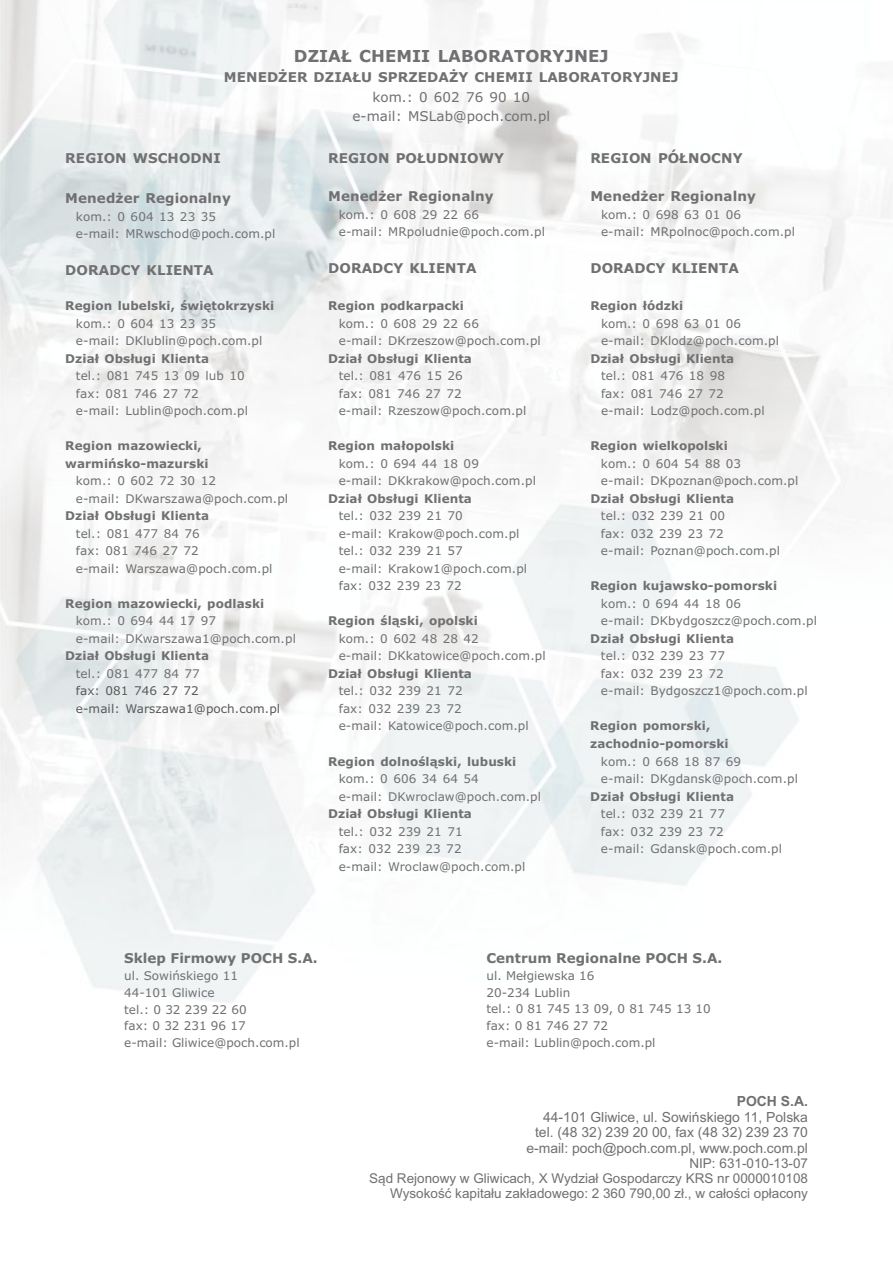
<style>
.page{position:relative;width:893px;height:1263px;background:#fff}
.page>*{position:absolute;margin:0;border:0;box-sizing:border-box;transform-origin:0 0}
.t1{font:700 16.5px "Verdana";letter-spacing:.005em;color:#707073}
.t2{font:13.95px/15.6px "Arial";color:#707073;text-align:right}
.t3{font:700 13.95px "Arial";color:#707073}
.t4{font:700 13.5px "Verdana";letter-spacing:.005em;color:#707073}
.t5{font:13.5px/15.1px "Arial";color:#707073;text-align:right}
.t6{font:13.5px/19.6px "Verdana";letter-spacing:.005em;color:#707073;text-align:center}
.t7{font:12px/17.5px "Verdana";letter-spacing:.005em;color:#707073}
.t8{font:700 12px/17.5px "Verdana";letter-spacing:.005em;color:#707073}
.t9{font:12px/17.5px "Verdana";letter-spacing:.005em;color:#595959}
</style>
<div class="page">
<h1 class="t1" style="left:294px;top:49px;width:316px">DZIAŁ CHEMII LABORATORYJNEJ</h1>
<p class="t4" style="left:224px;top:72px;width:456px">MENEDŻER DZIAŁU SPRZEDAŻY CHEMII LABORATORYJNEJ</p>
<p class="t6" style="left:352px;top:88px;width:199px">kom.: 0 602 76 90 10 e-mail: MSLab@poch.com.pl</p>
<p class="t4" style="left:65px;top:153px;width:157px">REGION WSCHODNI</p>
<p class="t4" style="left:65px;top:192px;width:167px">Menedżer Regionalny</p>
<p class="t7" style="left:76px;top:209px;width:201px">kom.: 0 604 13 23 35<br>e-mail: MRwschod@poch.com.pl</p>
<p class="t4" style="left:65px;top:265px;width:150px">DORADCY KLIENTA</p>
<p class="t8" style="left:65px;top:298px;width:210px">Region lubelski, świętokrzyski</p>
<p class="t7" style="left:76px;top:316px;width:188px">kom.: 0 604 13 23 35 e-mail: DKlublin@poch.com.pl</p>
<p class="t8" style="left:65px;top:351px;width:145px">Dział Obsługi Klienta</p>
<p class="t7" style="left:76px;top:368px;width:174px">tel.: 081 745 13 09 lub 10 fax: 081 746 27 72<br>e-mail: Lublin@poch.com.pl</p>
<p class="t8" style="left:65px;top:438px;width:145px">Region mazowiecki, warmińsko-mazurski</p>
<p class="t7" style="left:76px;top:473px;width:214px">kom.: 0 602 72 30 12<br>e-mail: DKwarszawa@poch.com.pl</p>
<p class="t8" style="left:65px;top:508px;width:145px">Dział Obsługi Klienta</p>
<p class="t7" style="left:76px;top:526px;width:198px">tel.: 081 477 84 76<br>fax: 081 746 27 72<br>e-mail: Warszawa@poch.com.pl</p>
<p class="t8" style="left:65px;top:596px;width:200px">Region mazowiecki, podlaski</p>
<p class="t7" style="left:76px;top:613px;width:222px">kom.: 0 694 44 17 97<br>e-mail: DKwarszawa1@poch.com.pl</p>
<p class="t8" style="left:65px;top:648px;width:145px">Dział Obsługi Klienta</p>
<p class="t7" style="left:76px;top:666px;width:126px">tel.: 081 477 84 77</p>
<p class="t9" style="left:76px;top:683px;width:206px">fax: 081 746 27 72<br>e-mail: Warszawa1@poch.com.pl</p>
<p class="t4" style="left:328px;top:153px;width:177px">REGION POŁUDNIOWY</p>
<p class="t4" style="left:328px;top:190px;width:167px">Menedżer Regionalny</p>
<p class="t7" style="left:339px;top:206px;width:208px">kom.: 0 608 29 22 66<br>e-mail: MRpoludnie@poch.com.pl</p>
<p class="t4" style="left:328px;top:262px;width:150px">DORADCY KLIENTA</p>
<p class="t8" style="left:328px;top:298px;width:137px">Region podkarpacki</p>
<p class="t7" style="left:339px;top:316px;width:204px">kom.: 0 608 29 22 66<br>e-mail: DKrzeszow@poch.com.pl</p>
<p class="t8" style="left:328px;top:351px;width:145px">Dział Obsługi Klienta</p>
<p class="t7" style="left:339px;top:368px;width:189px">tel.: 081 476 15 26<br>fax: 081 746 27 72<br>e-mail: Rzeszow@poch.com.pl</p>
<p class="t8" style="left:328px;top:438px;width:128px">Region małopolski</p>
<p class="t7" style="left:339px;top:456px;width:199px">kom.: 0 694 44 18 09<br>e-mail: DKkrakow@poch.com.pl</p>
<p class="t8" style="left:328px;top:491px;width:145px">Dział Obsługi Klienta</p>
<p class="t7" style="left:339px;top:508px;width:190px">tel.: 032 239 21 70<br>e-mail: Krakow@poch.com.pl tel.: 032 239 21 57<br>e-mail: Krakow1@poch.com.pl fax: 032 239 23 72</p>
<p class="t8" style="left:328px;top:613px;width:151px">Region śląski, opolski</p>
<p class="t7" style="left:339px;top:631px;width:208px">kom.: 0 602 48 28 42<br>e-mail: DKkatowice@poch.com.pl</p>
<p class="t8" style="left:328px;top:666px;width:145px">Dział Obsługi Klienta</p>
<p class="t7" style="left:339px;top:683px;width:192px">tel.: 032 239 21 72<br>fax: 032 239 23 72<br>e-mail: Katowice@poch.com.pl</p>
<p class="t8" style="left:328px;top:753px;width:190px">Region dolnośląski, lubuski</p>
<p class="t7" style="left:339px;top:771px;width:204px">kom.: 0 606 34 64 54<br>e-mail: DKwroclaw@poch.com.pl</p>
<p class="t8" style="left:328px;top:806px;width:145px">Dział Obsługi Klienta</p>
<p class="t7" style="left:339px;top:823px;width:188px">tel.: 032 239 21 71<br>fax: 032 239 23 72<br>e-mail: Wroclaw@poch.com.pl</p>
<p class="t4" style="left:590px;top:153px;width:154px">REGION PÓŁNOCNY</p>
<p class="t4" style="left:590px;top:190px;width:167px">Menedżer Regionalny</p>
<p class="t7" style="left:601px;top:206px;width:196px">kom.: 0 698 63 01 06<br>e-mail: MRpolnoc@poch.com.pl</p>
<p class="t4" style="left:590px;top:262px;width:150px">DORADCY KLIENTA</p>
<p class="t8" style="left:590px;top:298px;width:94px">Region łódzki</p>
<p class="t7" style="left:601px;top:316px;width:180px">kom.: 0 698 63 01 06 e-mail: DKlodz@poch.com.pl</p>
<p class="t8" style="left:590px;top:351px;width:145px">Dział Obsługi Klienta</p>
<p class="t7" style="left:601px;top:368px;width:165px">tel.: 081 476 18 98<br>fax: 081 746 27 72 e-mail: Lodz@poch.com.pl</p>
<p class="t8" style="left:590px;top:438px;width:139px">Region wielkopolski</p>
<p class="t7" style="left:601px;top:456px;width:199px">kom.: 0 604 54 88 03<br>e-mail: DKpoznan@poch.com.pl</p>
<p class="t8" style="left:590px;top:491px;width:145px">Dział Obsługi Klienta</p>
<p class="t7" style="left:601px;top:508px;width:181px">tel.: 032 239 21 00<br>fax: 032 239 23 72<br>e-mail: Poznan@poch.com.pl</p>
<p class="t8" style="left:590px;top:578px;width:188px">Region kujawsko-pomorski</p>
<p class="t7" style="left:601px;top:596px;width:217px">kom.: 0 694 44 18 06<br>e-mail: DKbydgoszcz@poch.com.pl</p>
<p class="t8" style="left:590px;top:631px;width:145px">Dział Obsługi Klienta</p>
<p class="t7" style="left:601px;top:648px;width:208px">tel.: 032 239 23 77<br>fax: 032 239 23 72<br>e-mail: Bydgoszcz1@poch.com.pl</p>
<p class="t8" style="left:590px;top:718px;width:140px">Region pomorski, zachodnio-pomorski</p>
<p class="t7" style="left:601px;top:753px;width:199px">kom.: 0 668 18 87 69<br>e-mail: DKgdansk@poch.com.pl</p>
<p class="t8" style="left:590px;top:788px;width:145px">Dział Obsługi Klienta</p>
<p class="t7" style="left:601px;top:806px;width:183px">tel.: 032 239 21 77<br>fax: 032 239 23 72<br>e-mail: Gdansk@poch.com.pl</p>
<p class="t4" style="left:124px;top:952px;width:195px">Sklep Firmowy POCH S.A.</p>
<p class="t7" style="left:124px;top:968px;width:177px;line-height:16.8px">ul. Sowińskiego 11<br>44-101 Gliwice<br>tel.: 0 32 239 22 60<br>fax: 0 32 231 96 17<br>e-mail: Gliwice@poch.com.pl</p>
<p class="t4" style="left:486px;top:952px;width:237px">Centrum Regionalne POCH S.A.</p>
<p class="t7" style="left:486px;top:968px;width:226px;line-height:16.8px">ul. Mełgiewska 16<br>20-234 Lublin<br>tel.: 0 81 745 13 09, 0 81 745 13 10 fax: 0 81 746 27 72<br>e-mail: Lublin@poch.com.pl</p>
<p class="t3" style="left:737px;top:1096px;width:73px">POCH S.A.</p>
<p class="t2" style="left:526px;top:1110px;width:283px">44-101 Gliwice, ul. Sowińskiego 11, Polska tel. (48 32) 239 20 00, fax (48 32) 239 23 70 e-mail: poch@poch.com.pl, www.poch.com.pl</p>
<p class="t5" style="left:369px;top:1157px;width:440px">NIP: 631-010-13-07<br>Sąd Rejonowy w Gliwicach, X Wydział Gospodarczy KRS nr 0000010108<br>Wysokość kapitału zakładowego: 2 360 790,00 zł., w całości opłacony</p>
</div>
